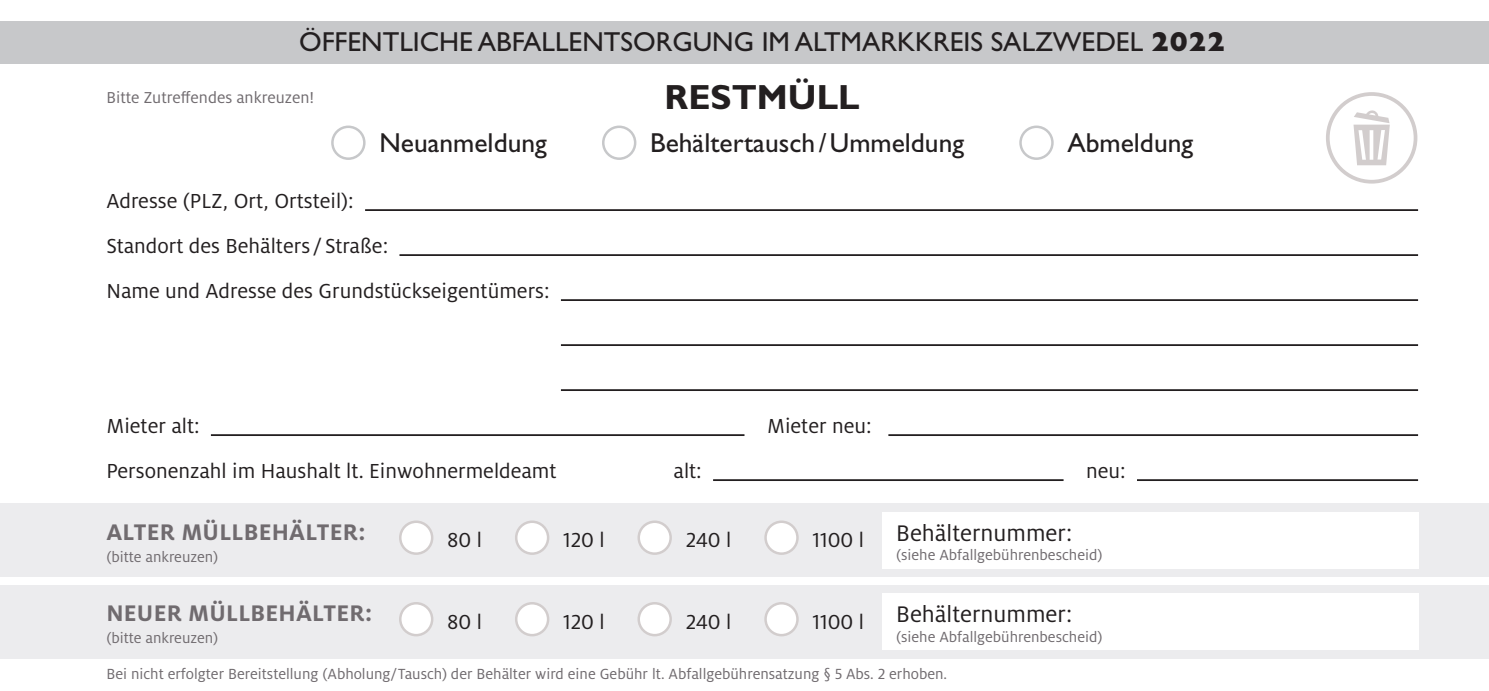
<style>
.page{position:relative;width:1489px;height:691px;background:#fff}
.page>*{position:absolute;margin:0;border:0;box-sizing:border-box;transform-origin:0 0}
.t1{font:700 35px "Gill Sans Std";color:#231f20}
.t2{font:27.5px "Gill Sans Std";color:#231f20}
.t3{font:700 25px "Milo OT";letter-spacing:.01em;color:#706b6f}
.t4{font:25px "Milo OT";color:#231f20}
.t5{font:22.5px/45px "Milo OT";color:#231f20}
.t6{font:17.5px "Milo OT";color:#706b6f}
.t7{font:16.25px "Milo OT";color:#706b6f}
.s1{font-weight:800}
</style>
<div class="page">
<div style="left:0;top:21px;width:1488px;height:43px;background:#c7c8ca"></div>
<hr style="left:365px;top:209px;width:1052px;height:2px;background:#231f20">
<hr style="left:399px;top:254px;width:1018px;height:2px;background:#231f20">
<hr style="left:561px;top:299px;width:856px;height:2px;background:#231f20">
<hr style="left:561px;top:344px;width:856px;height:2px;background:#231f20">
<hr style="left:561px;top:389px;width:856px;height:2px;background:#231f20">
<hr style="left:211px;top:434px;width:533px;height:2px;background:#231f20">
<hr style="left:888px;top:434px;width:529px;height:2px;background:#231f20">
<hr style="left:713px;top:479px;width:350px;height:2px;background:#231f20">
<hr style="left:1136px;top:479px;width:281px;height:2px;background:#231f20">
<div style="left:331px;top:126px;width:34px;height:34px;border:2px solid #c7c8ca;border-radius:50%"></div>
<div style="left:602px;top:126px;width:34px;height:34px;border:2px solid #c7c8ca;border-radius:50%"></div>
<div style="left:1019px;top:126px;width:34px;height:34px;border:2px solid #c7c8ca;border-radius:50%"></div>
<div style="left:1325px;top:92px;width:92px;height:92px;border:4px solid #d2cdcd;border-radius:50%"></div>
<svg style="left:1353px;top:110px;width:36px;height:55px"></svg>
<div style="left:0;top:504px;width:1488px;height:73px;background:#ececee"></div>
<div style="left:400px;top:522px;width:32px;height:32px;background:#fff;border-radius:50%"></div>
<div style="left:399px;top:520px;width:34px;height:35px;border:2px solid #d2cdcd;border-radius:50%"></div>
<div style="left:516px;top:522px;width:32px;height:32px;background:#fff;border-radius:50%"></div>
<div style="left:515px;top:520px;width:34px;height:35px;border:2px solid #d2cdcd;border-radius:50%"></div>
<div style="left:638px;top:522px;width:32px;height:32px;background:#fff;border-radius:50%"></div>
<div style="left:637px;top:520px;width:35px;height:35px;border:2px solid #d2cdcd;border-radius:50%"></div>
<div style="left:765px;top:522px;width:32px;height:32px;background:#fff;border-radius:50%"></div>
<div style="left:764px;top:520px;width:34px;height:35px;border:2px solid #d2cdcd;border-radius:50%"></div>
<div style="left:882px;top:512px;width:535px;height:57px;background:#fff"></div>
<div style="left:0;top:585px;width:1488px;height:74px;background:#ececee"></div>
<div style="left:400px;top:603px;width:32px;height:32px;background:#fff;border-radius:50%"></div>
<div style="left:399px;top:602px;width:34px;height:34px;border:2px solid #d2cdcd;border-radius:50%"></div>
<div style="left:516px;top:603px;width:32px;height:32px;background:#fff;border-radius:50%"></div>
<div style="left:515px;top:602px;width:34px;height:34px;border:2px solid #d2cdcd;border-radius:50%"></div>
<div style="left:638px;top:603px;width:32px;height:32px;background:#fff;border-radius:50%"></div>
<div style="left:637px;top:602px;width:35px;height:34px;border:2px solid #d2cdcd;border-radius:50%"></div>
<div style="left:765px;top:603px;width:32px;height:32px;background:#fff;border-radius:50%"></div>
<div style="left:764px;top:602px;width:34px;height:34px;border:2px solid #d2cdcd;border-radius:50%"></div>
<div style="left:882px;top:594px;width:535px;height:56px;background:#fff"></div>
<p class="t2" style="left:299px;top:26px;width:927px">ÖFFENTLICHE ABFALLENTSORGUNG IM ALTMARKKREIS SALZWEDEL <span class="s1">2022</span></p>
<p class="t1" style="left:664px;top:76px;width:197px">RESTMÜLL</p>
<p class="t2" style="left:379px;top:127px;width:169px">Neuanmeldung</p>
<p class="t2" style="left:650px;top:127px;width:315px">Behältertausch / Ummeldung</p>
<p class="t2" style="left:1067px;top:127px;width:127px">Abmeldung</p>
<p class="t5" style="left:106px;top:179px;width:445px">Adresse (PLZ, Ort, Ortsteil):<br>Standort des Behälters / Straße:<br>Name und Adresse des Grundstückseigentümers:</p>
<p class="t6" style="left:106px;top:88px;width:209px">Bitte Zutreffendes ankreuzen!</p>
<p class="t5" style="left:106px;top:404px;width:95px">Mieter alt:</p>
<p class="t5" style="left:767px;top:404px;width:106px">Mieter neu:</p>
<p class="t5" style="left:106px;top:449px;width:451px">Personenzahl im Haushalt lt. Einwohnermeldeamt</p>
<p class="t5" style="left:673px;top:449px;width:30px">alt:</p>
<p class="t5" style="left:1086px;top:449px;width:41px">neu:</p>
<p class="t3" style="left:106px;top:518px;width:260px">ALTER MÜLLBEHÄLTER:</p>
<p class="t7" style="left:106px;top:548px;width:113px">(bitte ankreuzen)</p>
<p class="t3" style="left:106px;top:599px;width:267px">NEUER MÜLLBEHÄLTER:</p>
<p class="t7" style="left:106px;top:629px;width:113px">(bitte ankreuzen)</p>
<p class="t5" style="left:447px;top:518px;width:36px">80 l</p>
<p class="t5" style="left:563px;top:518px;width:43px">120 l</p>
<p class="t5" style="left:685px;top:518px;width:47px">240 l</p>
<p class="t5" style="left:812px;top:518px;width:53px">1100 l</p>
<p class="t5" style="left:447px;top:600px;width:36px">80 l</p>
<p class="t5" style="left:563px;top:600px;width:43px">120 l</p>
<p class="t5" style="left:685px;top:600px;width:47px">240 l</p>
<p class="t5" style="left:812px;top:600px;width:53px">1100 l</p>
<p class="t4" style="left:896px;top:519px;width:177px">Behälternummer:</p>
<p class="t7" style="left:896px;top:546px;width:208px">(siehe Abfallgebührenbescheid)</p>
<p class="t4" style="left:896px;top:601px;width:177px">Behälternummer:</p>
<p class="t7" style="left:896px;top:628px;width:208px">(siehe Abfallgebührenbescheid)</p>
<p class="t7" style="left:106px;top:665px;width:842px">Bei nicht erfolgter Bereitstellung (Abholung/Tausch) der Behälter wird eine Gebühr lt. Abfallgebührensatzung § 5 Abs. 2 erhoben.</p>
</div>
